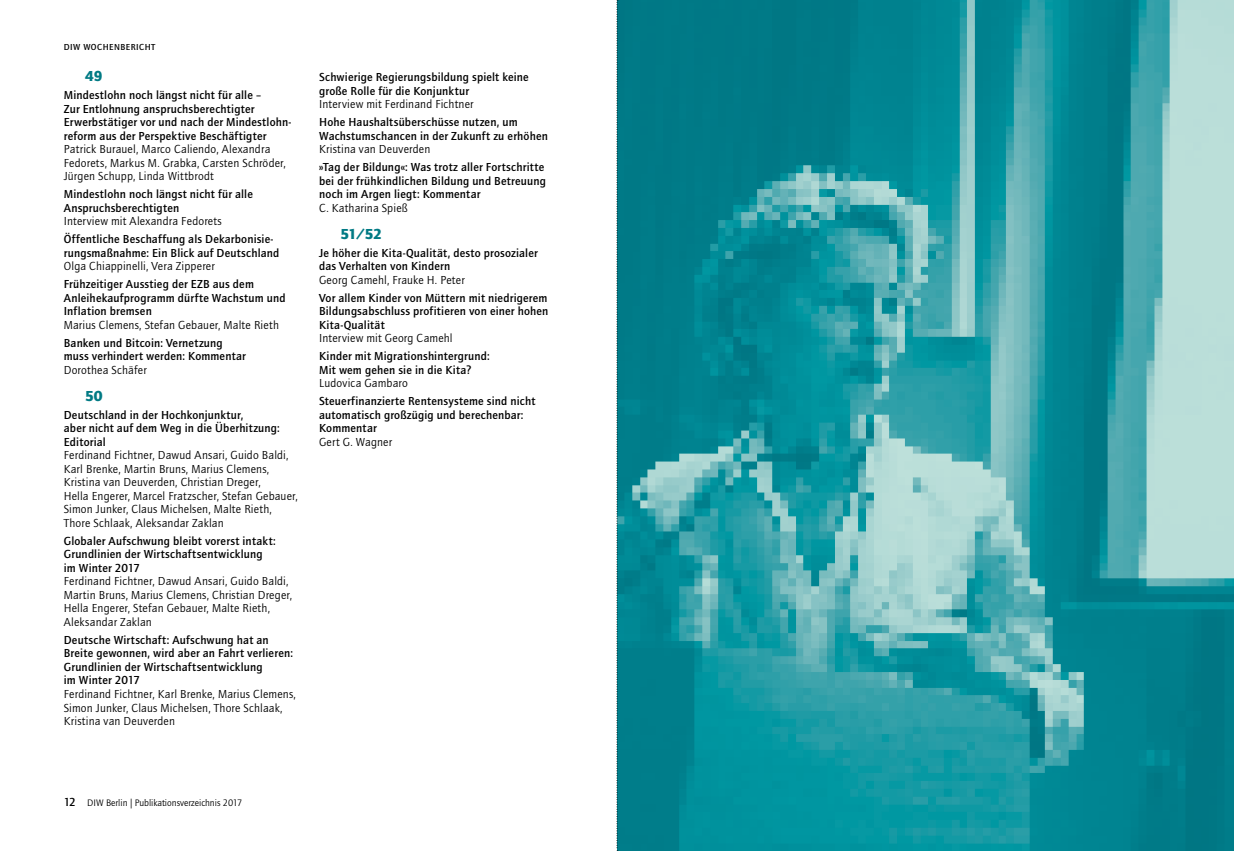
<style>
.page{position:relative;width:1234px;height:851px;background:#fff}
.page>*{position:absolute;margin:0;border:0;box-sizing:border-box;transform-origin:0 0}
.t1{font:900 15px "Quay Sans";letter-spacing:-.02em;color:#007a84}
.t2{font:500 12px/13.5px "Quay Sans ITC Std";letter-spacing:.015em;color:#000}
.t3{font:12px/13.5px "Quay Sans ITC Std";letter-spacing:.015em;color:#000}
.t4{font:9.75px "Quay Sans ITC Std";color:#000}
.t5{font:500 9px "Quay Sans ITC Std";letter-spacing:.05em;color:#000}
.s1{font-weight:500;font-size:12px}
</style>
<div class="page">
<img style="left:618px;top:0;width:615px;height:850px">
<svg style="left:616px;top:0;width:2px;height:851px"></svg>
<p class="t5" style="left:64px;top:41px;width:93px">DIW WOCHENBERICHT</p>
<p class="t1" style="left:85px;top:67px;width:19px">49</p>
<p class="t2" style="left:64px;top:88px;width:229px">Mindestlohn noch längst nicht für alle –<br>Zur Entlohnung anspruchsberechtigter Erwerbstätiger vor und nach der Mindestlohn&shy;reform aus der Perspektive Beschäftigter</p>
<p class="t3" style="left:64px;top:142px;width:223px">Patrick Burauel, Marco Caliendo, Alexandra<br>Fedorets, Markus M. Grabka, Carsten Schröder,<br>Jürgen Schupp, Linda Wittbrodt</p>
<p class="t2" style="left:64px;top:187px;width:190px">Mindestlohn noch längst nicht für alle<br>Anspruchsberechtigten</p>
<p class="t3" style="left:64px;top:214px;width:159px">Interview mit Alexandra Fedorets</p>
<p class="t2" style="left:64px;top:232px;width:217px">Öffentliche Beschaffung als Dekarbonisie&shy;rungsmaßnahme: Ein Blick auf Deutschland</p>
<p class="t3" style="left:64px;top:259px;width:152px">Olga Chiappinelli, Vera Zipperer</p>
<p class="t2" style="left:64px;top:277px;width:223px">Frühzeitiger Ausstieg der EZB aus dem<br>Anleihekaufprogramm dürfte Wachstum und<br>Inflation bremsen</p>
<p class="t3" style="left:64px;top:318px;width:216px">Marius Clemens, Stefan Gebauer, Malte Rieth</p>
<p class="t2" style="left:64px;top:336px;width:183px">Banken und Bitcoin: Vernetzung muss verhindert werden: Kommentar</p>
<p class="t3" style="left:64px;top:363px;width:84px">Dorothea Schäfer</p>
<p class="t1" style="left:85px;top:387px;width:19px">50</p>
<p class="t2" style="left:64px;top:408px;width:217px">Deutschland in der Hochkonjunktur,<br>aber nicht auf dem Weg in die Überhitzung:<br>Editorial</p>
<p class="t3" style="left:64px;top:448px;width:235px">Ferdinand Fichtner, Dawud Ansari, Guido Baldi, Karl Brenke, Martin Bruns, Marius Clemens, Kristina van Deuverden, Christian Dreger,<br>Hella Engerer, Marcel Fratzscher, Stefan Gebauer, Simon Junker, Claus Michelsen, Malte Rieth, Thore Schlaak, Aleksandar Zaklan</p>
<p class="t2" style="left:64px;top:534px;width:213px">Globaler Aufschwung bleibt vorerst intakt:<br>Grundlinien der Wirtschaftsentwicklung im Winter 2017</p>
<p class="t3" style="left:64px;top:574px;width:230px">Ferdinand Fichtner, Dawud Ansari, Guido Baldi, Martin Bruns, Marius Clemens, Christian Dreger, Hella Engerer, Stefan Gebauer, Malte Rieth, Aleksandar Zaklan</p>
<p class="t2" style="left:64px;top:633px;width:230px">Deutsche Wirtschaft: Aufschwung hat an Breite gewonnen, wird aber an Fahrt verlieren:<br>Grundlinien der Wirtschaftsentwicklung<br>im Winter 2017</p>
<p class="t3" style="left:64px;top:687px;width:233px">Ferdinand Fichtner, Karl Brenke, Marius Clemens,<br>Simon Junker, Claus Michelsen, Thore Schlaak,<br>Kristina van Deuverden</p>
<p class="t2" style="left:319px;top:70px;width:211px">Schwierige Regierungsbildung spielt keine große Rolle für die Konjunktur</p>
<p class="t3" style="left:319px;top:97px;width:156px">Interview mit Ferdinand Fichtner</p>
<p class="t2" style="left:319px;top:115px;width:230px">Hohe Haushaltsüberschüsse nutzen, um<br>Wachstumschancen in der Zukunft zu erhöhen</p>
<p class="t3" style="left:319px;top:142px;width:113px">Kristina van Deuverden</p>
<p class="t2" style="left:319px;top:160px;width:228px">»Tag der Bildung«: Was trotz aller Fortschritte bei der frühkindlichen Bildung und Betreuung noch im Argen liegt: Kommentar</p>
<p class="t3" style="left:319px;top:201px;width:90px">C. Katharina Spieß</p>
<p class="t1" style="left:340px;top:225px;width:43px">51/52</p>
<p class="t2" style="left:319px;top:246px;width:220px">Je höher die Kita-Qualität, desto prosozialer das Verhalten von Kindern</p>
<p class="t3" style="left:319px;top:273px;width:147px">Georg Camehl, Frauke H. Peter</p>
<p class="t2" style="left:319px;top:291px;width:231px;text-align:justify">Vor allem Kinder von Müttern mit niedrigerem Bildungsabschluss profitieren von einer hohen Kita-Qualität</p>
<p class="t3" style="left:319px;top:331px;width:135px">Interview mit Georg Camehl</p>
<p class="t2" style="left:319px;top:349px;width:172px">Kinder mit Migrationshintergrund:<br>Mit wem gehen sie in die Kita?</p>
<p class="t3" style="left:319px;top:376px;width:90px">Ludovica Gambaro</p>
<p class="t2" style="left:319px;top:394px;width:218px">Steuerfinanzierte Rentensysteme sind nicht automatisch großzügig und berechenbar:<br>Kommentar</p>
<p class="t3" style="left:319px;top:435px;width:74px">Gert G. Wagner</p>
<p class="t4" style="left:64px;top:797px;width:180px"><span class="s1">12</span> DIW Berlin | Publikationsverzeichnis 2017</p>
</div>
